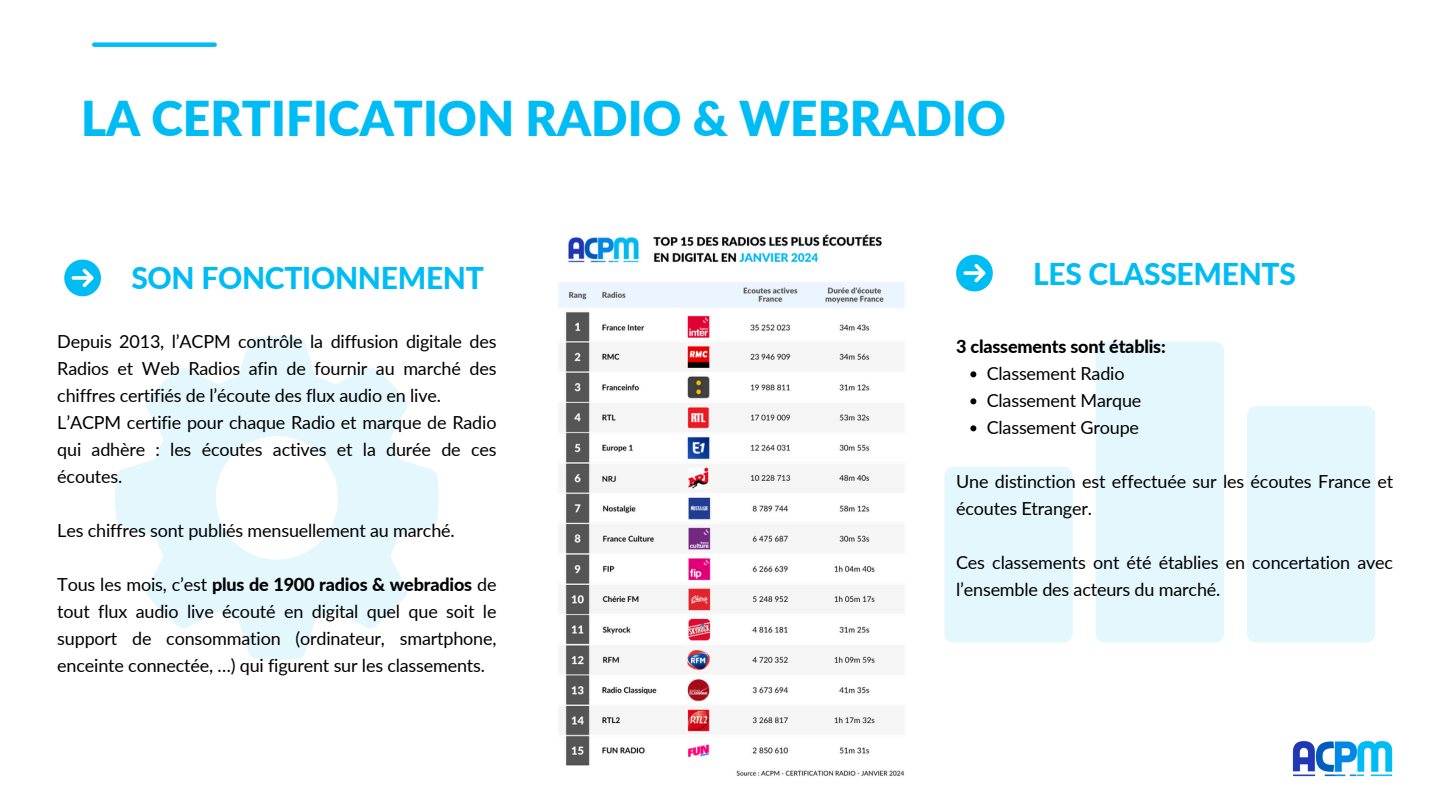
<style>
.page{position:relative;width:1440px;height:810px;background:#fff}
.page>*{position:absolute;margin:0;border:0;box-sizing:border-box;transform-origin:0 0}
.t1{font:900 48px "Lato";color:#00bcf4}
.t2{font:800 30px "Lato";letter-spacing:-.01em;color:#00bcf4}
.t3{font:18px/27px "Lato";letter-spacing:-.01em;color:#000;text-align:justify}
.t4{font:800 18px "Lato";letter-spacing:-.01em;color:#000}
.s1{font-weight:800}
</style>
<div class="page">
<img style="left:1292px;top:741px;width:101px;height:36px">
<div style="left:94px;top:42px;width:121px;height:5px;background:#00bcf4"></div>
<svg style="left:956px;top:255px;width:37px;height:36px"></svg>
<svg style="left:64px;top:260px;width:37px;height:36px"></svg>
<div style="left:1096px;top:342px;width:128px;height:300px;background:#e3f7fd"></div>
<div style="left:944px;top:467px;width:129px;height:175px;background:#e3f7fd"></div>
<div style="left:1247px;top:406px;width:128px;height:236px;background:#e3f7fd"></div>
<svg style="left:115px;top:336px;width:324px;height:324px;fill:#e3f7fd"></svg>
<img style="left:559px;top:234px;width:346px;height:542px">
<svg style="left:970px;top:371px;width:6px;height:6px"></svg>
<svg style="left:970px;top:398px;width:6px;height:6px"></svg>
<svg style="left:970px;top:425px;width:6px;height:6px"></svg>
<h2 class="t1" style="left:81px;top:88px;width:927px">LA CERTIFICATION RADIO &amp; WEBRADIO</h2>
<p class="t2" style="left:131px;top:259px;width:354px">SON FONCTIONNEMENT</p>
<p class="t2" style="left:1033px;top:255px;width:264px">LES CLASSEMENTS</p>
<h3 class="t3" style="left:57px;top:327px;width:441px">Depuis 2013, l’ACPM contrôle la diffusion digitale des Radios et Web Radios afin de fournir au marché des chiffres certifiés de l’écoute des flux audio en live.</h3>
<p class="t3" style="left:57px;top:408px;width:441px">L’ACPM certifie pour chaque Radio et marque de Radio qui adhère : les écoutes actives et la durée de ces écoutes.</p>
<p class="t3" style="left:57px;top:516px;width:399px">Les chiffres sont publiés mensuellement au marché.</p>
<p class="t3" style="left:57px;top:570px;width:441px">Tous les mois, c’est <span class="s1">plus de 1900 radios &amp; webradios</span> de tout flux audio live écouté en digital quel que soit le support de consommation (ordinateur, smartphone, enceinte connectée, …) qui figurent sur les classements.</p>
<p class="t4" style="left:956px;top:335px;width:211px">3 classements sont établis:</p>
<p class="t3" style="left:987px;top:359px;width:139px">Classement Radio</p>
<p class="t3" style="left:987px;top:386px;width:156px">Classement Marque</p>
<p class="t3" style="left:987px;top:413px;width:154px">Classement Groupe</p>
<p class="t3" style="left:956px;top:467px;width:439px">Une distinction est effectuée sur les écoutes France et écoutes Etranger.</p>
<h2 class="t3" style="left:956px;top:548px;width:439px">Ces classements ont été établies en concertation avec l’ensemble des acteurs du marché.</h2>
</div>
